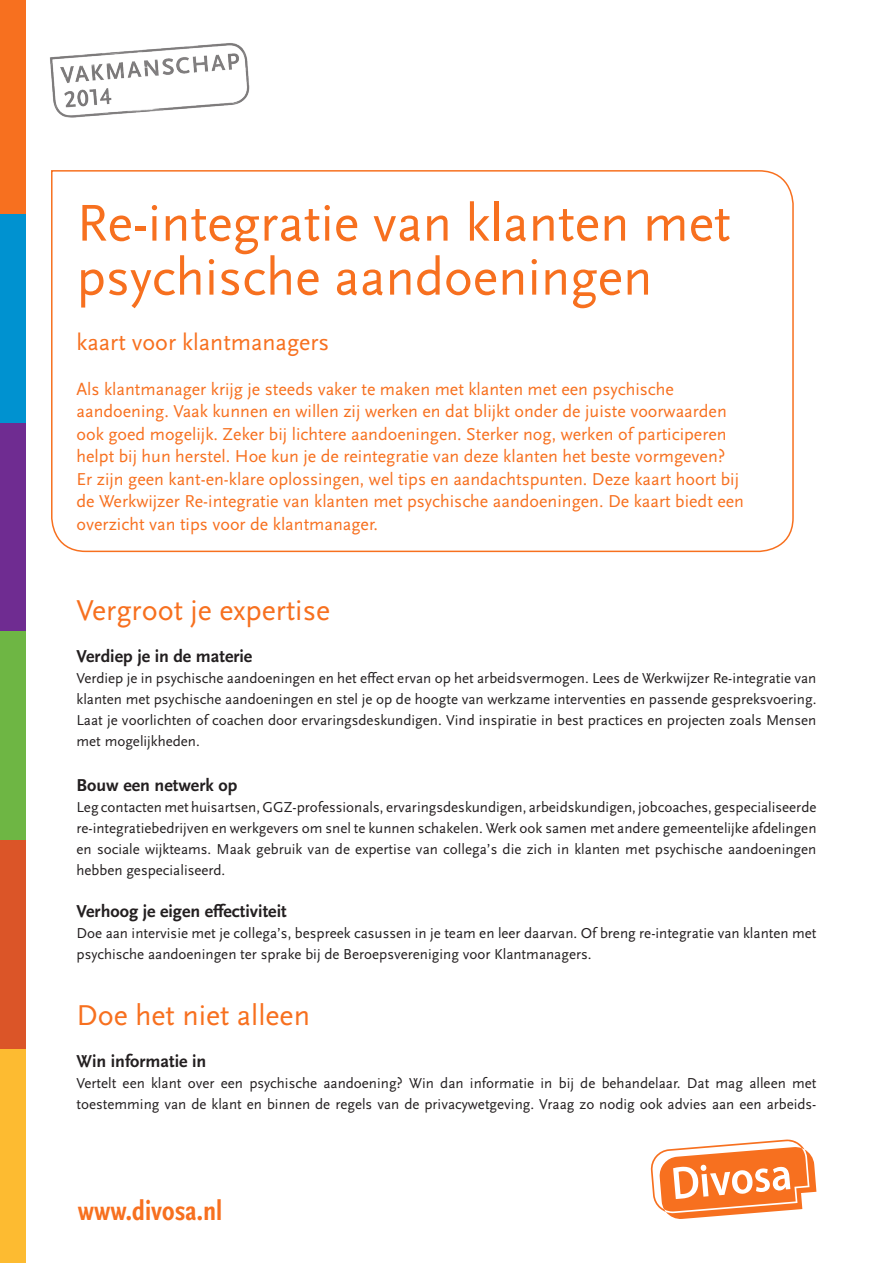
<style>
.page{position:relative;width:893px;height:1263px;background:#fff}
.page>*{position:absolute;margin:0;border:0;box-sizing:border-box;transform-origin:0 0}
.Kop_oranje{font:54px/54px "Scala Sans OT";color:#f7701f}
.Kop_oranje_2{font:30px "Scala Sans OT";color:#f7701f}
.t1{font:700 condensed 28.5px "Scala Sans OT";color:#f7701f}
.Intro{font:24px "Scala Sans OT";color:#f7701f}
.Intro-2{font:18px/22.5px "Scala Sans OT";color:#f7701f}
.Tussenkop{font:700 18px "Scala Sans OT";color:#231f20}
.Body{font:15px/21px "Scala Sans OT";color:#231f20;text-align:justify}
</style>
<div class="page">
<svg style="left:51px;top:170px;width:743px;height:383px"></svg>
<div style="left:0;top:0;width:26px;height:214px;background:#f7701f"></div>
<div style="left:0;top:214px;width:26px;height:209px;background:#0092d0"></div>
<div style="left:0;top:423px;width:26px;height:208px;background:#6f2c91"></div>
<div style="left:0;top:631px;width:26px;height:209px;background:#6eb644"></div>
<div style="left:0;top:840px;width:26px;height:209px;background:#db5528"></div>
<div style="left:0;top:1049px;width:26px;height:214px;background:#fdbb31"></div>
<svg style="left:650px;top:1139px;width:166px;height:80px"></svg>
<img style="left:50px;top:43px;width:200px;height:75px">
<p class="Kop_oranje" style="left:77px;top:197px;width:656px">Re-integratie van klanten met psychische aandoeningen</p>
<p class="Intro" style="left:77px;top:329px;width:254px">kaart voor klantmanagers</p>
<p class="Intro-2" style="left:77px;top:378px;width:669px">Als klantmanager krijg je steeds vaker te maken met klanten met een psychische aandoening. Vaak kunnen en willen zij werken en dat blijkt onder de juiste voorwaarden ook goed mogelijk. Zeker bij lichtere aandoeningen. Sterker nog, werken of participeren helpt bij hun herstel. Hoe kun je de reintegratie van deze klanten het beste vormgeven?<br>Er zijn geen kant-en-klare oplossingen, wel tips en aandachtspunten. Deze kaart hoort bij de Werkwijzer Re-integratie van klanten met psychische aandoeningen. De kaart biedt een overzicht van tips voor de klantmanager.</p>
<p class="Kop_oranje_2" style="left:77px;top:594px;width:255px">Vergroot je expertise</p>
<p class="Tussenkop" style="left:77px;top:646px;width:177px">Verdiep je in de materie</p>
<p class="Body" style="left:77px;top:668px;width:741px">Verdiep je in psychische aandoeningen en het effect ervan op het arbeidsvermogen. Lees de Werkwijzer Re-integratie van klanten met psychische aandoeningen en stel je op de hoogte van werkzame interventies en passende gespreksvoering.<br>Laat je voorlichten of coachen door ervaringsdeskundigen. Vind inspiratie in best practices en projecten zoals Mensen met mogelijkheden.</p>
<p class="Tussenkop" style="left:77px;top:775px;width:162px">Bouw een netwerk op</p>
<p class="Body" style="left:77px;top:797px;width:741px">Leg contacten met huisartsen, GGZ-professionals, ervaringsdeskundigen, arbeidskundigen, jobcoaches, gespecialiseerde re-integratiebedrijven en werkgevers om snel te kunnen schakelen. Werk ook samen met andere gemeentelijke afdelingen en sociale wijkteams. Maak gebruik van de expertise van collega’s die zich in klanten met psychische aandoeningen hebben gespecialiseerd.</p>
<p class="Tussenkop" style="left:77px;top:901px;width:212px">Verhoog je eigen effectiviteit</p>
<p class="Body" style="left:77px;top:923px;width:741px">Doe aan intervisie met je collega’s, bespreek casussen in je team en leer daarvan. Of breng re-integratie van klanten met psychische aandoeningen ter sprake bij de Beroepsvereniging voor Klantmanagers.</p>
<p class="Kop_oranje_2" style="left:77px;top:999px;width:235px">Doe het niet alleen</p>
<p class="Tussenkop" style="left:77px;top:1051px;width:131px">Win informatie in</p>
<p class="Body" style="left:77px;top:1073px;width:741px">Vertelt een klant over een psychische aandoening? Win dan informatie in bij de behandelaar. Dat mag alleen met toestemming van de klant en binnen de regels van de privacywetgeving. Vraag zo nodig ook advies aan een arbeids-</p>
<p class="t1" style="left:78px;top:1195px;width:146px">www.divosa.nl</p>
</div>
